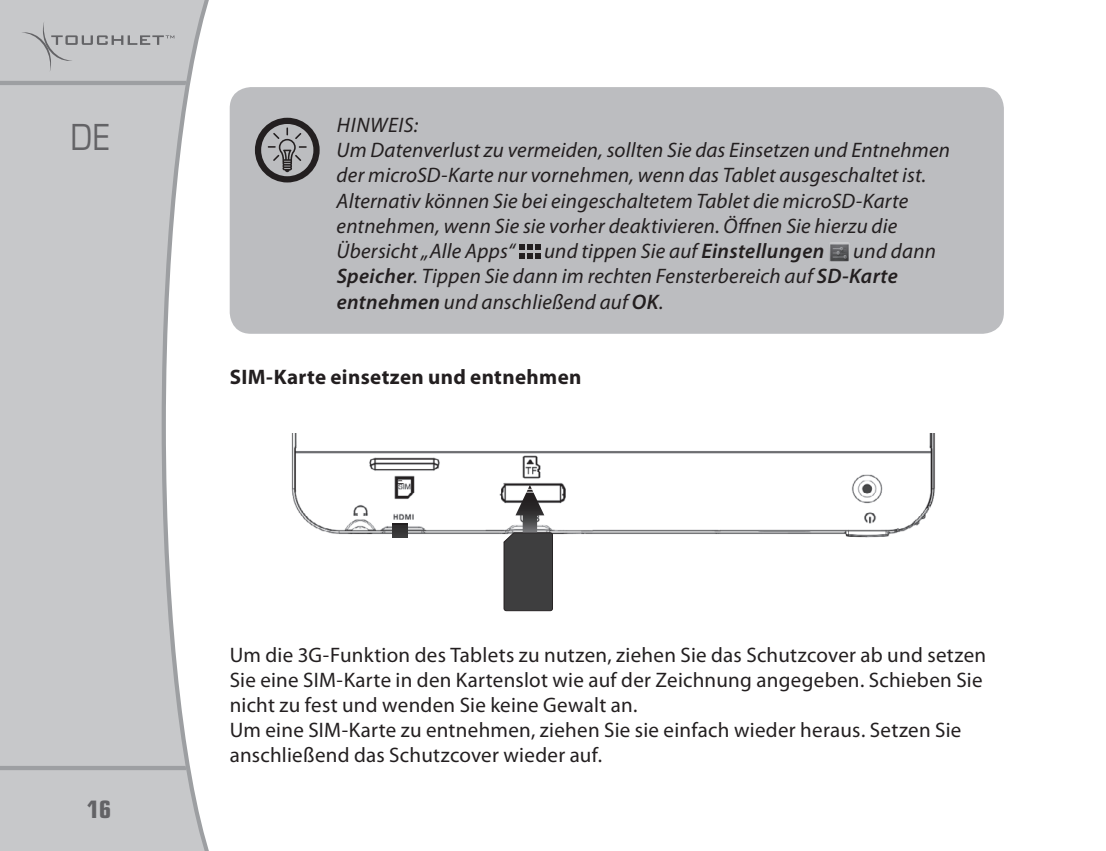
<style>
.page{position:relative;width:1106px;height:851px;background:#fff}
.page>*{position:absolute;margin:0;border:0;box-sizing:border-box;transform-origin:0 0}
.t1{font:condensed 36px "Eurostile";color:#636366}
.t2{font:700 condensed 24px "Eurostile";color:#636366}
.t3{font:italic 21px/25.2px "Myriad Pro";letter-spacing:.01em;color:#231f20}
.t4{font:21px/25.2px "Myriad Pro";letter-spacing:.015em;color:#231f20}
.t5{font:700 21px "Myriad Pro";letter-spacing:.02em;color:#231f20}
.s1{font-weight:600}
</style>
<div class="page">
<svg style="left:0;top:0;width:209px;height:850px;fill:#c7c8ca"></svg>
<svg style="left:0;top:81px;width:186px;height:4px"></svg>
<svg style="left:0;top:765px;width:186px;height:5px"></svg>
<svg style="left:21px;top:21px;width:153px;height:51px;background:#bfc0c2"></svg>
<div style="left:230px;top:87px;width:773px;height:247px;background:#bcbdc0;border-radius:21px"></div>
<svg style="left:255px;top:118px;width:65px;height:64px"></svg>
<svg style="left:519px;top:244px;width:21px;height:14px"></svg>
<img style="left:829px;top:242px;width:20px;height:20px">
<img style="left:291px;top:433px;width:644px;height:105px">
<svg style="left:503px;top:532px;width:50px;height:79px;background:#414041"></svg>
<img style="left:515px;top:485px;width:29px;height:47px">
<svg style="left:396px;top:480px;width:8px;height:4px"></svg>
<img style="left:393px;top:524px;width:14px;height:13px">
<svg style="left:393px;top:523px;width:14px;height:1px"></svg>
<h1 class="t1" style="left:70px;top:115px;width:41px">DE</h1>
<p class="t3" style="left:337px;top:112px;width:615px">Hinweis:<br>Um Datenverlust zu vermeiden, sollten Sie das Einsetzen und Entnehmen der microSD-Karte nur vornehmen, wenn das Tablet ausgeschaltet ist.<br>Alternativ können Sie bei eingeschaltetem Tablet die microSD-Karte entnehmen, wenn Sie sie vorher deaktivieren. Öffnen Sie hierzu die Übersicht „Alle Apps“</p>
<p class="t3" style="left:544px;top:238px;width:282px">und tippen Sie auf <span class="s1">Einstellungen</span></p>
<p class="t3" style="left:337px;top:238px;width:601px;text-indent:516px">und dann<br><span class="s1">Speicher</span>. Tippen Sie dann im rechten Fensterbereich auf <span class="s1">SD-Karte entnehmen</span> und anschließend auf <span class="s1">OK</span>.</p>
<p class="t5" style="left:230px;top:363px;width:353px">SIM-Karte einsetzen und entnehmen</p>
<p class="t2" style="left:87px;top:795px;width:25px">16</p>
<p class="t4" style="left:230px;top:641px;width:758px">Um die 3G-Funktion des Tablets zu nutzen, ziehen Sie das Schutzcover ab und setzen Sie eine SIM-Karte in den Kartenslot wie auf der Zeichnung angegeben. Schieben Sie nicht zu fest und wenden Sie keine Gewalt an.<br>Um eine SIM-Karte zu entnehmen, ziehen Sie sie einfach wieder heraus. Setzen Sie anschließend das Schutzcover wieder auf.</p>
</div>
